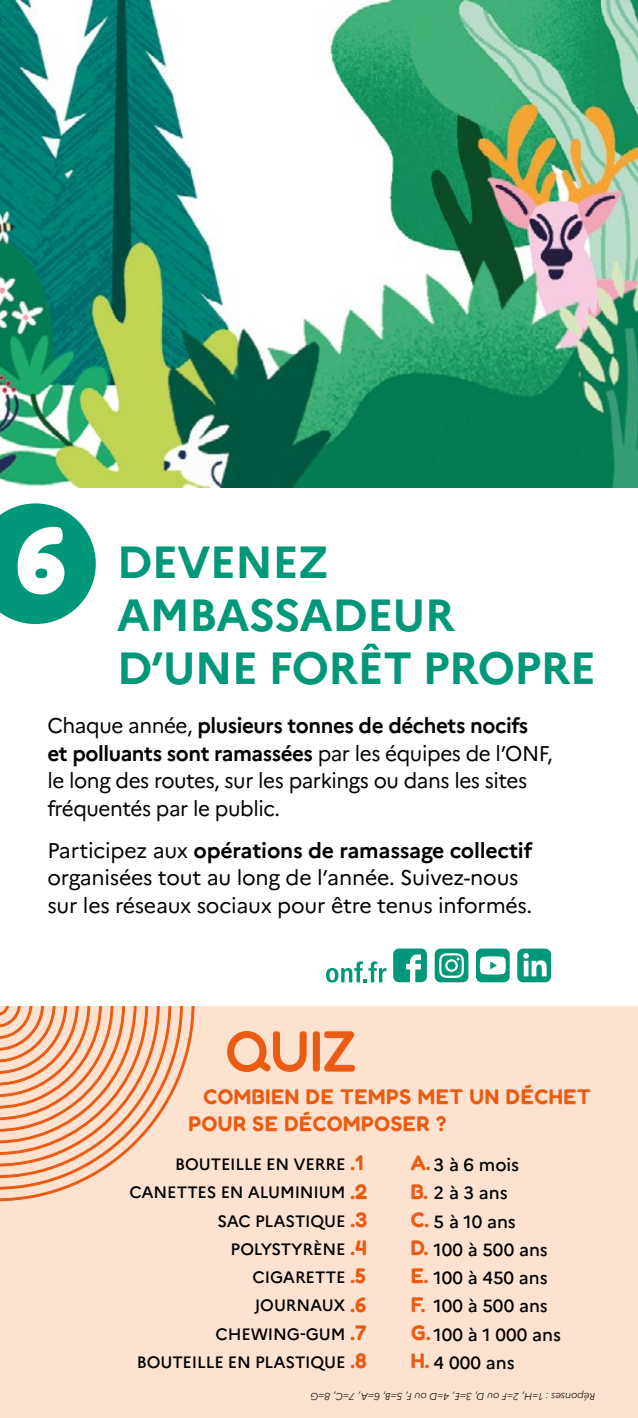
<style>
.page{position:relative;width:638px;height:1418px;background:#fff}
.page>*{position:absolute;margin:0;border:0;box-sizing:border-box;transform-origin:0 0}
.t1{font:300 95px "Fredoka";color:#fff}
.t2{font:300 57.5px "Fredoka";color:#ea5b13}
.t3{font:700 45px/52.5px "Marianne";letter-spacing:-.02em;color:#009878}
.t4{font:21.25px/27.5px "Marianne";letter-spacing:-.02em;color:#000}
.t5{font:300 21.25px/28.2px "Fredoka";letter-spacing:.03em;color:#ea5b13}
.t6{font:500 17.75px/28.2px "Marianne";color:#000}
.t7{font:500 16.5px/28.2px "Marianne";letter-spacing:-.01em;color:#000;text-align:right}
.t8{font:italic 300 10px "Marianne";color:#000}
.s1{font-weight:700}
</style>
<div class="page">
<img style="left:0;top:0;width:638px;height:488px">
<div style="left:0;top:1006px;width:638px;height:411px;background:#fde2d0"></div>
<svg style="left:0;top:1006px;width:195px;height:195px"></svg>
<svg style="left:0;top:1006px;width:184px;height:184px"></svg>
<svg style="left:0;top:503px;width:96px;height:121px;background:#28a88d"></svg>
<svg style="left:326px;top:961px;width:60px;height:21px"></svg>
<svg style="left:393px;top:948px;width:34px;height:34px"></svg>
<svg style="left:435px;top:948px;width:33px;height:34px"></svg>
<svg style="left:476px;top:948px;width:34px;height:34px"></svg>
<svg style="left:517px;top:948px;width:34px;height:34px"></svg>
<h1 class="t1" style="left:16px;top:502px;width:51px">6</h1>
<h3 class="t3" style="left:117px;top:536px;width:480px">DEVENEZ<br>AMBASSADEUR<br>D’UNE FORÊT PROPRE</h3>
<p class="t4" style="left:47px;top:712px;width:507px">Chaque année, <span class="s1">plusieurs tonnes de déchets nocifs et polluants sont ramassées</span> par les équipes de l’ONF, le long des routes, sur les parkings ou dans les sites fréquentés par le public.</p>
<p class="t4" style="left:47px;top:836px;width:486px">Participez aux <span class="s1">opérations de ramassage collectif </span>organisées tout au long de l’année. Suivez-nous sur les réseaux sociaux pour être tenus informés.</p>
<h2 class="t2" style="left:226px;top:1016px;width:132px">QUIZ</h2>
<p class="t5" style="left:188px;top:1083px;width:404px;line-height:26.2px;text-indent:15px">COMBIEN DE TEMPS MET UN DÉCHET<br>POUR SE DÉCOMPOSER ?</p>
<p class="t7" style="left:129px;top:1150px;width:217px">BOUTEILLE EN VERRE<br>CANETTES EN ALUMINIUM<br>SAC PLASTIQUE<br>POLYSTYRÈNE<br>CIGARETTE<br>JOURNAUX<br>CHEWING-GUM<br>BOUTEILLE EN PLASTIQUE</p>
<p class="t5" style="left:350px;top:1148px;width:18px">.1 .2 .3 .4 .5 .6 .7 .8</p>
<p class="t6" style="left:434px;top:1150px;width:129px">3 à 6 mois<br>2 à 3 ans<br>5 à 10 ans<br>100 à 500 ans<br>100 à 450 ans<br>100 à 500 ans<br>100 à 1 000 ans<br>4 000 ans</p>
<p class="t5" style="left:411px;top:1148px;width:21px">A.<br>B.<br>C.<br>D.<br>E.<br>F.<br>G.<br>H.</p>
<p class="t8" style="left:595px;top:1402px;width:286px;rotate:-180deg">Réponses : 1=H, 2=F ou D, 3=E, 4=D ou F, 5=B, 6=A, 7=C, 8=G</p>
</div>
